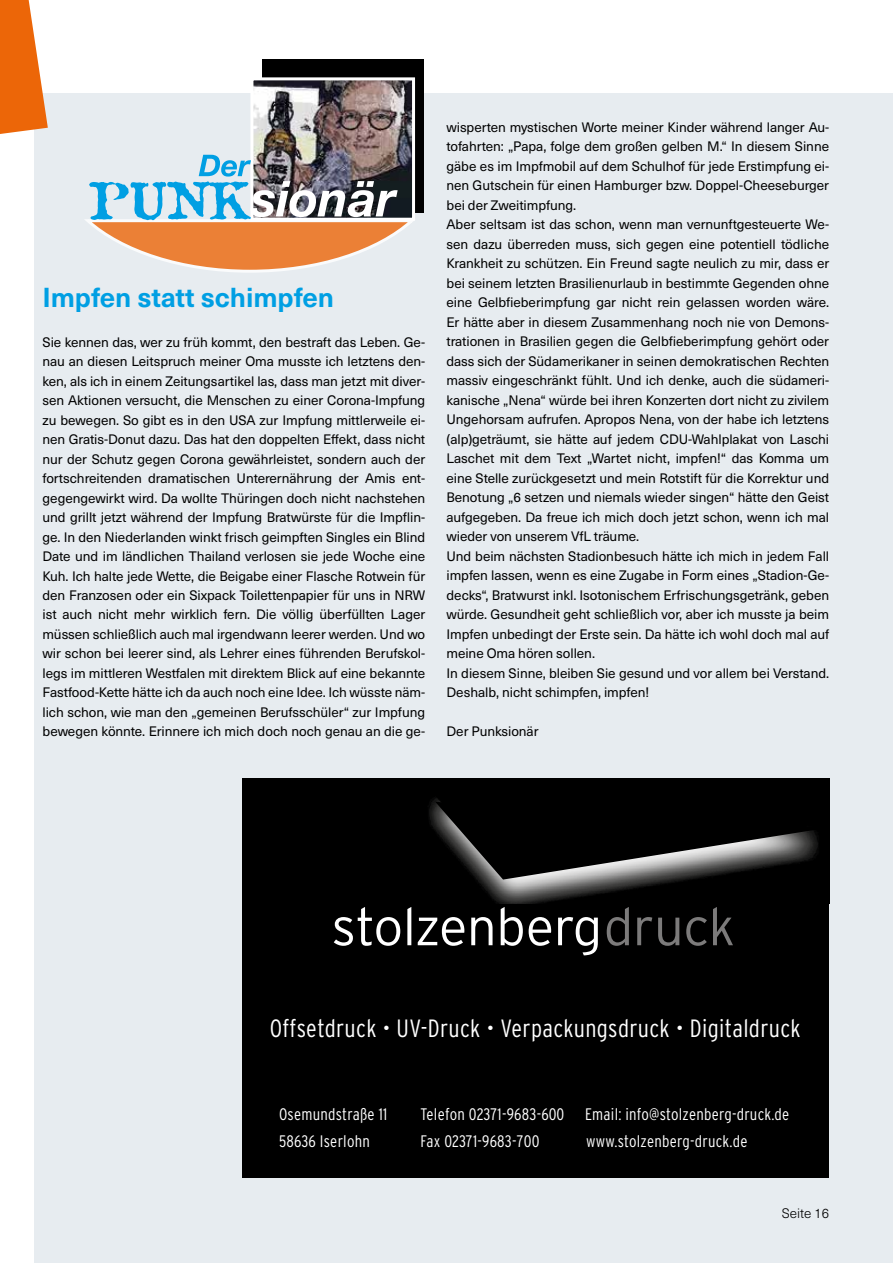
<style>
.page{position:relative;width:893px;height:1263px;background:#fff}
.page>*{position:absolute;margin:0;border:0;box-sizing:border-box;transform-origin:0 0}
.t1{font:300 52.65px "Interstate";letter-spacing:-.01em;color:#fff}
.t2{font:700 27px "Neue Haas Unica W1 G";letter-spacing:-.005em;color:#009fe3}
.t3{font:300 condensed 24.9px "Interstate";letter-spacing:.015em;color:#fff}
.t4{font:300 condensed 16.65px "Interstate";letter-spacing:.015em;color:#fff}
.t5{font:13.5px/19.5px "Neue Haas Unica W1 G";letter-spacing:-.005em;color:#000;text-align:justify}
.t6{font:300 13.5px "Neue Haas Unica W1 G";color:#000}
.s1{color:#7c7b7b}
</style>
<div class="page">
<div style="left:34px;top:94px;width:859px;height:1169px;background:#e7ecf0"></div>
<svg style="left:0;top:0;width:48px;height:134px"></svg>
<div style="left:263px;top:60px;width:161px;height:153px;background:#000"></div>
<img style="left:254px;top:81px;width:157px;height:74px">
<div style="left:250px;top:77px;width:165px;height:144px;border:3px solid #fff"></div>
<svg style="left:85px;top:155px;width:331px;height:118px"></svg>
<div style="left:242px;top:778px;width:587px;height:400px;background:#000"></div>
<img style="left:429px;top:798px;width:254px;height:106px">
<svg style="left:435px;top:800px;width:395px;height:80px"></svg>
<h2 class="t2" style="left:43px;top:277px;width:293px">Impfen statt schimpfen</h2>
<p class="t5" style="left:43px;top:331px;width:384px">Sie kennen das, wer zu früh kommt, den bestraft das Leben. Ge&shy;nau an diesen Leitspruch meiner Oma musste ich letztens den&shy;ken, als ich in einem Zeitungsartikel las, dass man jetzt mit diver&shy;sen Aktionen versucht, die Menschen zu einer Corona-Impfung zu bewegen. So gibt es in den USA zur Impfung mittlerweile ei&shy;nen Gratis-Donut dazu. Das hat den doppelten Effekt, dass nicht nur der Schutz gegen Corona gewährleistet, sondern auch der fortschreitenden dramatischen Unterernährung der Amis ent&shy;gegengewirkt wird. Da wollte Thüringen doch nicht nachstehen und grillt jetzt während der Impfung Bratwürste für die Impflin&shy;ge. In den Niederlanden winkt frisch geimpften Singles ein Blind Date und im ländlichen Thailand verlosen sie jede Woche eine Kuh. Ich halte jede Wette, die Beigabe einer Flasche Rotwein für den Franzosen oder ein Sixpack Toilettenpapier für uns in NRW ist auch nicht mehr wirklich fern. Die völlig überfüllten Lager müssen schließlich auch mal irgendwann leerer werden. Und wo wir schon bei leerer sind, als Lehrer eines führenden Berufskol&shy;legs im mittleren Westfalen mit direktem Blick auf eine bekannte Fastfood-Kette hätte ich da auch noch eine Idee. Ich wüsste näm&shy;lich schon, wie man den „gemeinen Berufsschüler“ zur Impfung bewegen könnte. Erinnere ich mich doch noch genau an die ge-</p>
<p class="t5" style="left:446px;top:117px;width:384px;text-align:left">wisperten mystischen Worte meiner Kinder während langer Au&shy;tofahrten: „Papa, folge dem großen gelben M.“ In diesem Sinne gäbe es im Impfmobil auf dem Schulhof für jede Erstimpfung ei&shy;nen Gutschein für einen Hamburger bzw. Doppel-Cheeseburger bei der Zweitimpfung.<br>Aber seltsam ist das schon, wenn man vernunftgesteuerte We&shy;sen dazu überreden muss, sich gegen eine potentiell tödliche Krankheit zu schützen. Ein Freund sagte neulich zu mir, dass er bei seinem letzten Brasilienurlaub in bestimmte Gegenden ohne eine Gelbfieberimpfung gar nicht rein gelassen worden wäre.<br>Er hätte aber in diesem Zusammenhang noch nie von Demons&shy;trationen in Brasilien gegen die Gelbfieberimpfung gehört oder dass sich der Südamerikaner in seinen demokratischen Rechten massiv eingeschränkt fühlt. Und ich denke, auch die südameri&shy;kanische „Nena“ würde bei ihren Konzerten dort nicht zu zivilem Ungehorsam aufrufen. Apropos Nena, von der habe ich letztens (alp)geträumt, sie hätte auf jedem CDU-Wahlplakat von Laschi Laschet mit dem Text „Wartet nicht, impfen!“ das Komma um eine Stelle zurückgesetzt und mein Rotstift für die Korrektur und Benotung „6 setzen und niemals wieder singen“ hätte den Geist aufgegeben. Da freue ich mich doch jetzt schon, wenn ich mal wieder von unserem VfL träume.<br>Und beim nächsten Stadionbesuch hätte ich mich in jedem Fall impfen lassen, wenn es eine Zugabe in Form eines „Stadion-Ge&shy;decks“, Bratwurst inkl. Isotonischem Erfrischungsgetränk, geben würde. Gesundheit geht schließlich vor, aber ich musste ja beim Impfen unbedingt der Erste sein. Da hätte ich wohl doch mal auf meine Oma hören sollen.<br>In diesem Sinne, bleiben Sie gesund und vor allem bei Verstand.<br>Deshalb, nicht schimpfen, impfen!</p>
<p class="t5" style="left:446px;top:721px;width:94px">Der Punksionär</p>
<h1 class="t1" style="left:331px;top:897px;width:405px">stolzenberg<span class="s1">druck</span></h1>
<h3 class="t3" style="left:270px;top:1014px;width:532px">Offsetdruck • UV-Druck • Verpackungsdruck • Digitaldruck</h3>
<p class="t4" style="left:279px;top:1104px;width:110px">Osemundstraße 11</p>
<p class="t4" style="left:421px;top:1104px;width:370px">Telefon 02371-9683-600 Email: info@stolzenberg-druck.de</p>
<p class="t4" style="left:279px;top:1131px;width:92px">58636 Iserlohn</p>
<p class="t4" style="left:421px;top:1131px;width:121px">Fax 02371-9683-700</p>
<p class="t4" style="left:586px;top:1131px;width:163px">www.stolzenberg-druck.de</p>
<p class="t6" style="left:782px;top:1203px;width:49px">Seite 16</p>
</div>
